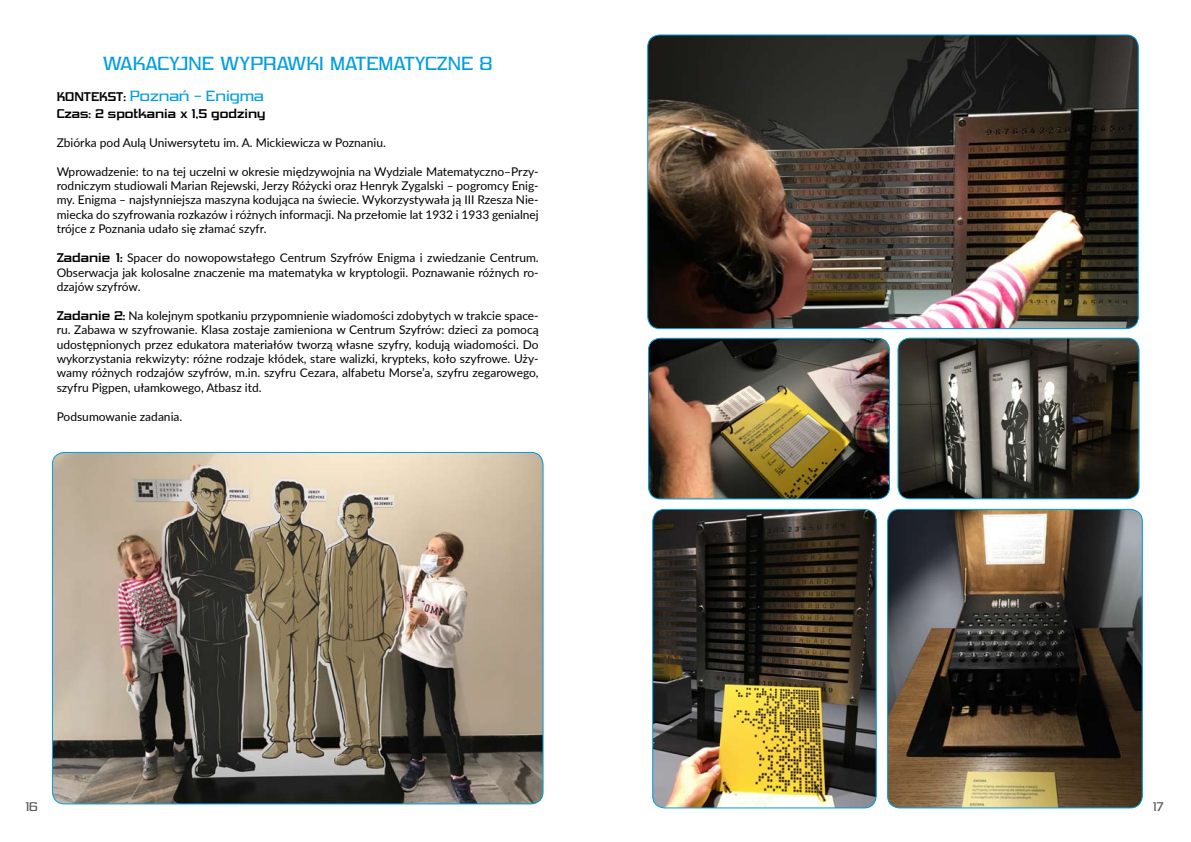
<style>
.page{position:relative;width:1191px;height:842px;background:#fff}
.page>*{position:absolute;margin:0;border:0;box-sizing:border-box;transform-origin:0 0}
.t1{font:18px "Vibrocentric";color:#009ee0}
.t2{font:14px "Vibrocentric";color:#009ee0}
.t3{font:12px/14.4px "Lato";color:#000;text-align:justify}
.t4{font:700 12px "Vibrocentric";color:#000}
.t5{font:12px "Vibrocentric";color:#58585a}
.s1{font-weight:700;font-size:12px;color:#000}
.s2{font-family:"Vibrocentric";font-weight:700}
</style>
<div class="page">
<img style="left:52px;top:452px;width:491px;height:352px">
<img style="left:647px;top:35px;width:491px;height:294px">
<div style="left:647px;top:34px;width:491px;height:295px;border:1px solid #009ee0;border-radius:12px"></div>
<img style="left:652px;top:509px;width:224px;height:299px">
<div style="left:652px;top:509px;width:224px;height:299px;border:1px solid #009ee0;border-radius:12px"></div>
<img style="left:648px;top:338px;width:241px;height:161px">
<div style="left:648px;top:338px;width:242px;height:161px;border:1px solid #009ee0;border-radius:12px"></div>
<img style="left:899px;top:338px;width:240px;height:161px">
<div style="left:897px;top:338px;width:242px;height:161px;border:1px solid #009ee0;border-radius:12px"></div>
<img style="left:887px;top:509px;width:255px;height:299px">
<div style="left:887px;top:509px;width:255px;height:299px;border:1px solid #009ee0;border-radius:12px"></div>
<h1 class="t1" style="left:103px;top:53px;width:391px">WAKACYJNE WYPRAWKI MATEMATYCZNE 8</h1>
<p class="t2" style="left:57px;top:88px;width:209px"><span class="s1">KONTEKST:</span> Poznań – Enigma</p>
<p class="t4" style="left:57px;top:107px;width:210px">Czas: 2 spotkania x 1,5 godziny</p>
<p class="t3" style="left:57px;top:135px;width:331px">Zbiórka pod Aulą Uniwersytetu im. A. Mickiewicza w Poznaniu.</p>
<p class="t3" style="left:57px;top:164px;width:483px">Wprowadzenie: to na tej uczelni w okresie międzywojnia na Wydziale Matematyczno–Przy&shy;rodniczym studiowali Marian Rejewski, Jerzy Różycki oraz Henryk Zygalski – pogromcy Enig&shy;my. Enigma – najsłynniejsza maszyna kodująca na świecie. Wykorzystywała ją III Rzesza Nie&shy;miecka do szyfrowania rozkazów i różnych informacji. Na przełomie lat 1932 i 1933 genialnej trójce z Poznania udało się złamać szyfr.</p>
<p class="t3" style="left:57px;top:250px;width:483px"><span class="s2">Zadanie 1:</span> Spacer do nowopowstałego Centrum Szyfrów Enigma i zwiedzanie Centrum.<br>Obserwacja jak kolosalne znaczenie ma matematyka w kryptologii. Poznawanie różnych ro&shy;dzajów szyfrów.</p>
<p class="t3" style="left:57px;top:308px;width:483px"><span class="s2">Zadanie 2:</span> Na kolejnym spotkaniu przypomnienie wiadomości zdobytych w trakcie space&shy;ru. Zabawa w szyfrowanie. Klasa zostaje zamieniona w Centrum Szyfrów: dzieci za pomocą udostępnionych przez edukatora materiałów tworzą własne szyfry, kodują wiadomości. Do wykorzystania rekwizyty: różne rodzaje kłódek, stare walizki, krypteks, koło szyfrowe. Uży&shy;wamy różnych rodzajów szyfrów, m.in. szyfru Cezara, alfabetu Morse’a, szyfru zegarowego, szyfru Pigpen, ułamkowego, Atbasz itd.</p>
<p class="t3" style="left:57px;top:408px;width:127px">Podsumowanie zadania.</p>
<p class="t5" style="left:26px;top:800px;width:14px">16</p>
<p class="t5" style="left:1153px;top:800px;width:12px">17</p>
</div>
